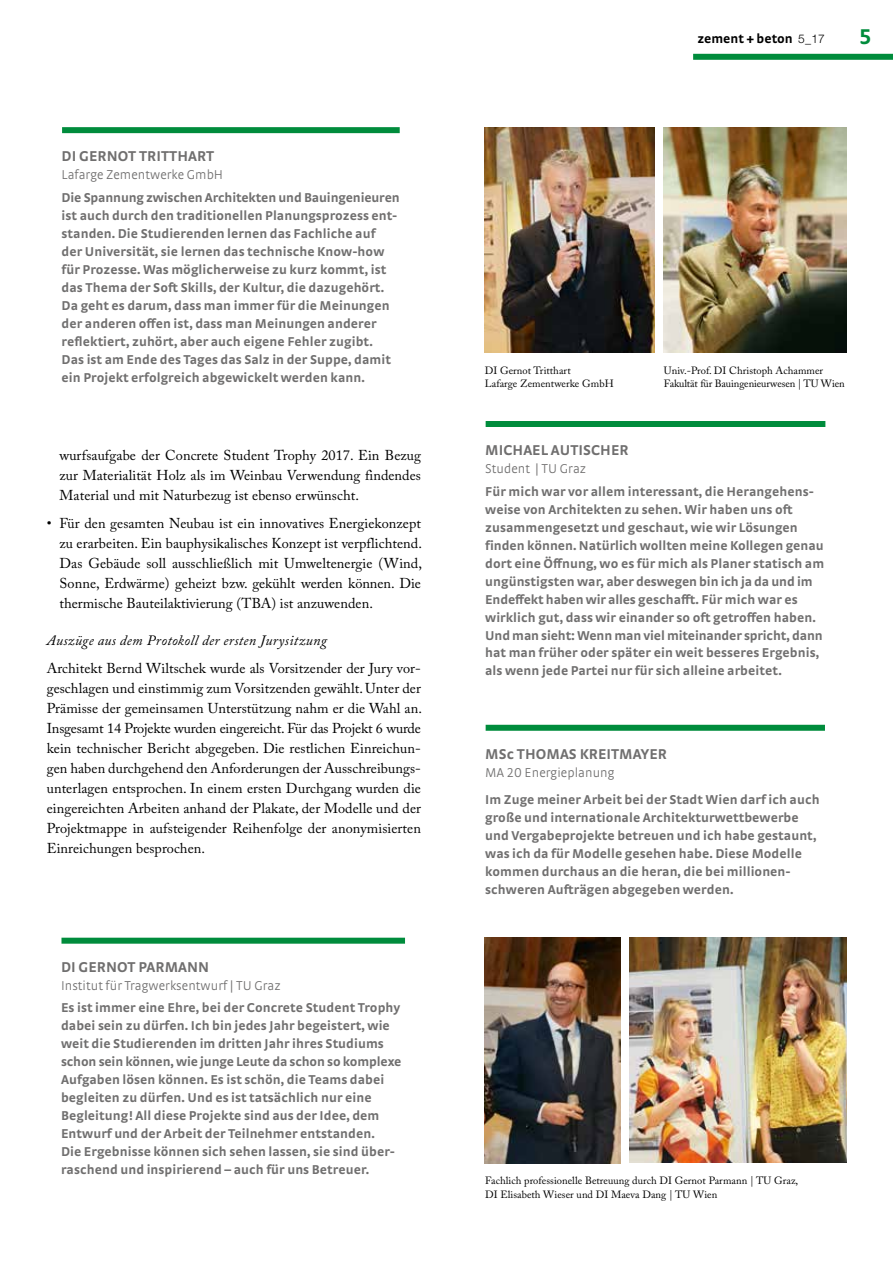
<style>
.page{position:relative;width:893px;height:1263px;background:#fff}
.page>*{position:absolute;margin:0;border:0;box-sizing:border-box;transform-origin:0 0}
.t1{font:700 22.5px "Strada TF";color:#008c3c}
.t2{font:700 15px "Strada TF";letter-spacing:.005em;color:#706f6f}
.t3{font:14.25px/20px "Adobe Caslon Pro";letter-spacing:.005em;color:#000;text-align:justify}
.t4{font:italic 14.25px "Adobe Caslon Pro";letter-spacing:.025em;color:#000}
.t5{font:700 13.5px/18px "Strada TF";letter-spacing:.005em;color:#706f6f}
.t6{font:300 13.5px "Strada TF";letter-spacing:.005em;color:#706f6f}
.t7{font:700 13.5px "Strada";color:#000}
.t8{font:10.5px/13.5px "Adobe Caslon Pro";letter-spacing:.005em;color:#000}
.s1{font-family:"Helvetica Neue LT";font-weight:300;font-size:12px}
</style>
<div class="page">
<div style="left:693px;top:54px;width:200px;height:6px;background:#008c3c"></div>
<img style="left:485px;top:127px;width:170px;height:225px">
<div style="left:486px;top:421px;width:339px;height:6px;background:#008c3c"></div>
<div style="left:486px;top:725px;width:339px;height:6px;background:#008c3c"></div>
<div style="left:62px;top:127px;width:338px;height:6px;background:#008c3c"></div>
<div style="left:61px;top:938px;width:344px;height:6px;background:#008c3c"></div>
<img style="left:664px;top:127px;width:182px;height:225px">
<img style="left:485px;top:938px;width:136px;height:225px">
<img style="left:629px;top:937px;width:217px;height:226px">
<p class="t2" style="left:62px;top:147px;width:154px">DI GERNOT TRITTHART</p>
<p class="t6" style="left:62px;top:167px;width:163px">Lafarge Zementwerke GmbH</p>
<p class="t5" style="left:62px;top:188px;width:340px">Die Spannung zwischen Architekten und Bauingenieuren ist auch durch den traditionellen Planungsprozess ent&shy;standen. Die Studierenden lernen das Fachliche auf<br>der Universität, sie lernen das technische Know-how für Prozesse. Was möglicherweise zu kurz kommt, ist das Thema der Soft Skills, der Kultur, die dazugehört.<br>Da geht es darum, dass man immer für die Meinungen der anderen offen ist, dass man Meinungen anderer reflektiert, zuhört, aber auch eigene Fehler zugibt.<br>Das ist am Ende des Tages das Salz in der Suppe, damit ein Projekt erfolgreich abgewickelt werden kann.</p>
<p class="t3" style="left:60px;top:445px;width:363px">wurfsaufgabe der Concrete Student Trophy 2017. Ein Bezug zur Materialität Holz als im Weinbau Verwendung findendes Material und mit Naturbezug ist ebenso erwünscht.</p>
<p class="t3" style="left:60px;top:513px;width:364px;text-indent:-13px">• Für den gesamten Neubau ist ein innovatives Energiekonzept zu erarbeiten. Ein bauphysikalisches Konzept ist verpflichtend.<br>Das Gebäude soll ausschließlich mit Umweltenergie (Wind, Sonne, Erdwärme) geheizt bzw. gekühlt werden können. Die thermische Bauteilaktivierung (TBA) ist anzuwenden.</p>
<p class="t4" style="left:47px;top:632px;width:282px">Auszüge aus dem Protokoll der ersten Jurysitzung</p>
<p class="t3" style="left:47px;top:658px;width:377px">Architekt Bernd Wiltschek wurde als Vorsitzender der Jury vor&shy;geschlagen und einstimmig zum Vorsitzenden gewählt. Unter der Prämisse der gemeinsamen Unterstützung nahm er die Wahl an.<br>Insgesamt 14 Projekte wurden eingereicht. Für das Projekt 6 wurde kein technischer Bericht abgegeben. Die restlichen Einreichun&shy;gen haben durchgehend den Anforderungen der Ausschreibungs&shy;unterlagen entsprochen. In einem ersten Durchgang wurden die eingereichten Arbeiten anhand der Plakate, der Modelle und der Projektmappe in aufsteigender Reihenfolge der anonymisierten Einreichungen besprochen.</p>
<p class="t2" style="left:61px;top:958px;width:150px">DI GERNOT PARMANN</p>
<p class="t6" style="left:61px;top:978px;width:221px">Institut für Tragwerksentwurf | TU Graz</p>
<p class="t5" style="left:61px;top:998px;width:342px">Es ist immer eine Ehre, bei der Concrete Student Trophy dabei sein zu dürfen. Ich bin jedes Jahr begeistert, wie weit die Studierenden im dritten Jahr ihres Studiums schon sein können, wie junge Leute da schon so komplexe Aufgaben lösen können. Es ist schön, die Teams dabei begleiten zu dürfen. Und es ist tatsächlich nur eine Begleitung! All diese Projekte sind aus der Idee, dem Entwurf und der Arbeit der Teilnehmer entstanden.<br>Die Ergebnisse können sich sehen lassen, sie sind über&shy;raschend und inspirierend – auch für uns Betreuer.</p>
<p class="t7" style="left:697px;top:31px;width:129px">zement + beton <span class="s1">5_17</span></p>
<h1 class="t1" style="left:859px;top:23px;width:14px">5</h1>
<p class="t8" style="left:485px;top:363px;width:130px">DI Gernot Tritthart<br>Lafarge Zementwerke GmbH</p>
<p class="t8" style="left:664px;top:363px;width:182px">Univ.-Prof. DI Christoph Achammer<br>Fakultät für Bauingenieurwesen | TU Wien</p>
<p class="t2" style="left:485px;top:441px;width:145px">MICHAEL AUTISCHER</p>
<p class="t6" style="left:485px;top:461px;width:102px">Student | TU Graz</p>
<p class="t5" style="left:485px;top:482px;width:340px">Für mich war vor allem interessant, die Herangehens&shy;weise von Architekten zu sehen. Wir haben uns oft zusammengesetzt und geschaut, wie wir Lösungen finden können. Natürlich wollten meine Kollegen genau dort eine Öffnung, wo es für mich als Planer statisch am ungünstigsten war, aber deswegen bin ich ja da und im Endeffekt haben wir alles geschafft. Für mich war es wirklich gut, dass wir einander so oft getroffen haben.<br>Und man sieht: Wenn man viel miteinander spricht, dann hat man früher oder später ein weit besseres Ergebnis, als wenn jede Partei nur für sich alleine arbeitet.</p>
<p class="t2" style="left:485px;top:745px;width:183px">MSc THOMAS KREITMAYER</p>
<p class="t6" style="left:485px;top:765px;width:131px">MA 20 Energieplanung</p>
<p class="t5" style="left:485px;top:790px;width:336px">Im Zuge meiner Arbeit bei der Stadt Wien darf ich auch große und internationale Architekturwettbewerbe und Vergabeprojekte betreuen und ich habe gestaunt, was ich da für Modelle gesehen habe. Diese Modelle kommen durchaus an die heran, die bei millionen&shy;schweren Aufträgen abgegeben werden.</p>
<p class="t8" style="left:485px;top:1174px;width:315px">Fachlich professionelle Betreuung durch DI Gernot Parmann | TU Graz,<br>DI Elisabeth Wieser und DI Maeva Dang | TU Wien</p>
</div>
